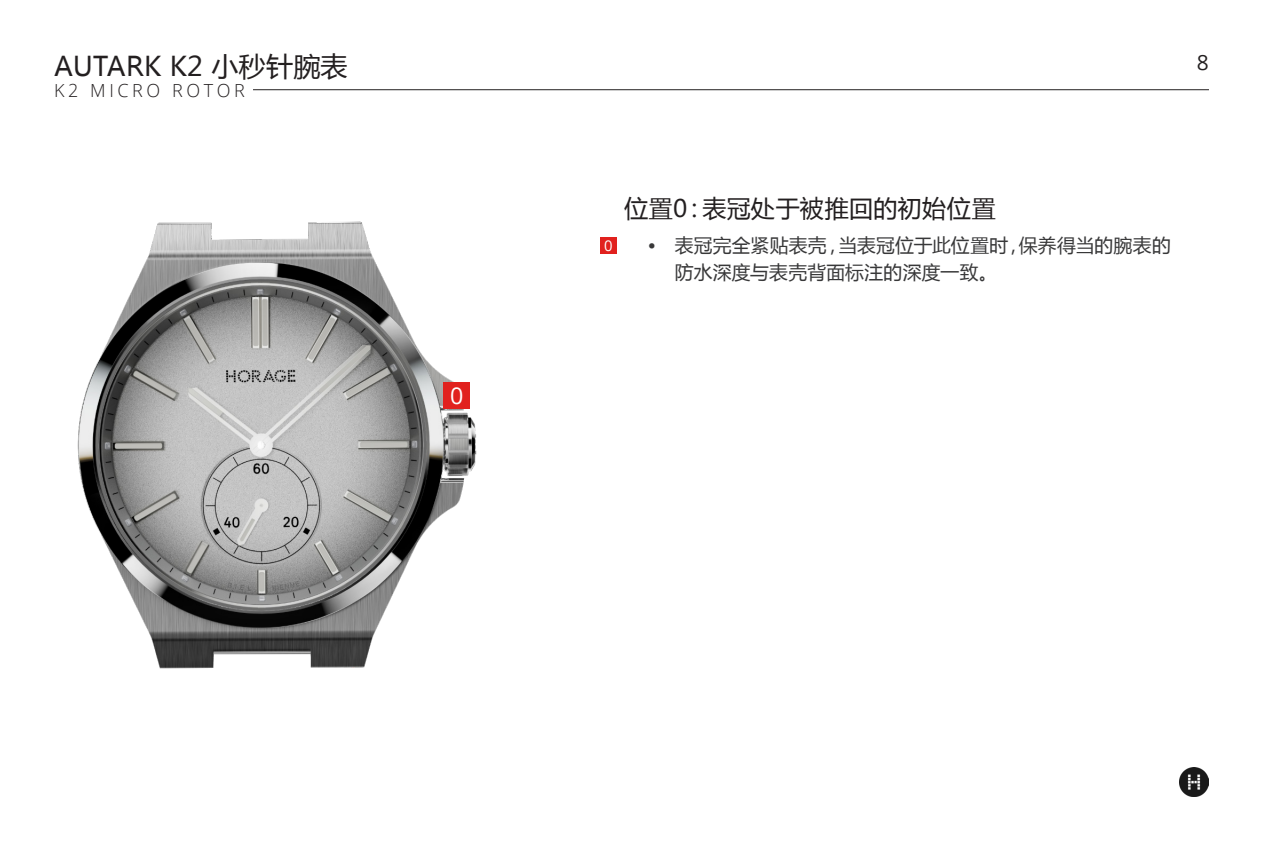
<style>
.page{position:relative;width:1263px;height:851px;background:#fff}
.page>*{position:absolute;margin:0;border:0;box-sizing:border-box;transform-origin:0 0}
.t1{font:27px "Microsoft Ya Hei";letter-spacing:.01em;color:#231f20}
.t2{font:24px "Microsoft Ya Hei";letter-spacing:.015em;color:#231f20}
.t3{font:23.25px "Open Sans";color:#fff}
.t4{font:21px "Open Sans";color:#231f20}
.t5{font:18.75px/27px "Microsoft Ya Hei";letter-spacing:.015em;color:#383839}
.t6{font:300 18px "Open Sans";letter-spacing:.2em;color:#231f20}
.t7{font:14.85px "Open Sans";color:#fff}
</style>
<div class="page">
<img style="left:77px;top:221px;width:400px;height:448px">
<div style="left:444px;top:382px;width:26px;height:26px;background:#e1211e"></div>
<div style="left:600px;top:237px;width:17px;height:17px;background:#e1211e"></div>
<img style="left:1179px;top:767px;width:30px;height:29px">
<hr style="left:253px;top:89px;width:956px;height:1px;background:#231f20">
<p class="t1" style="left:54px;top:48px;width:295px">AUTARK K2 小秒针腕表</p>
<p class="t4" style="left:1197px;top:48px;width:14px">8</p>
<p class="t6" style="left:54px;top:78px;width:192px">K2 MICRO ROTOR</p>
<p class="t2" style="left:624px;top:192px;width:373px">位置0：表冠处于被推回的初始位置</p>
<p class="t3" style="left:450px;top:379px;width:15px">0</p>
<p class="t7" style="left:604px;top:236px;width:10px">0</p>
<p class="t5" style="left:675px;top:231px;width:497px;text-indent:-27px">• 表冠完全紧贴表壳，当表冠位于此位置时，保养得当的腕表的防水深度与表壳背面标注的深度一致。</p>
</div>
